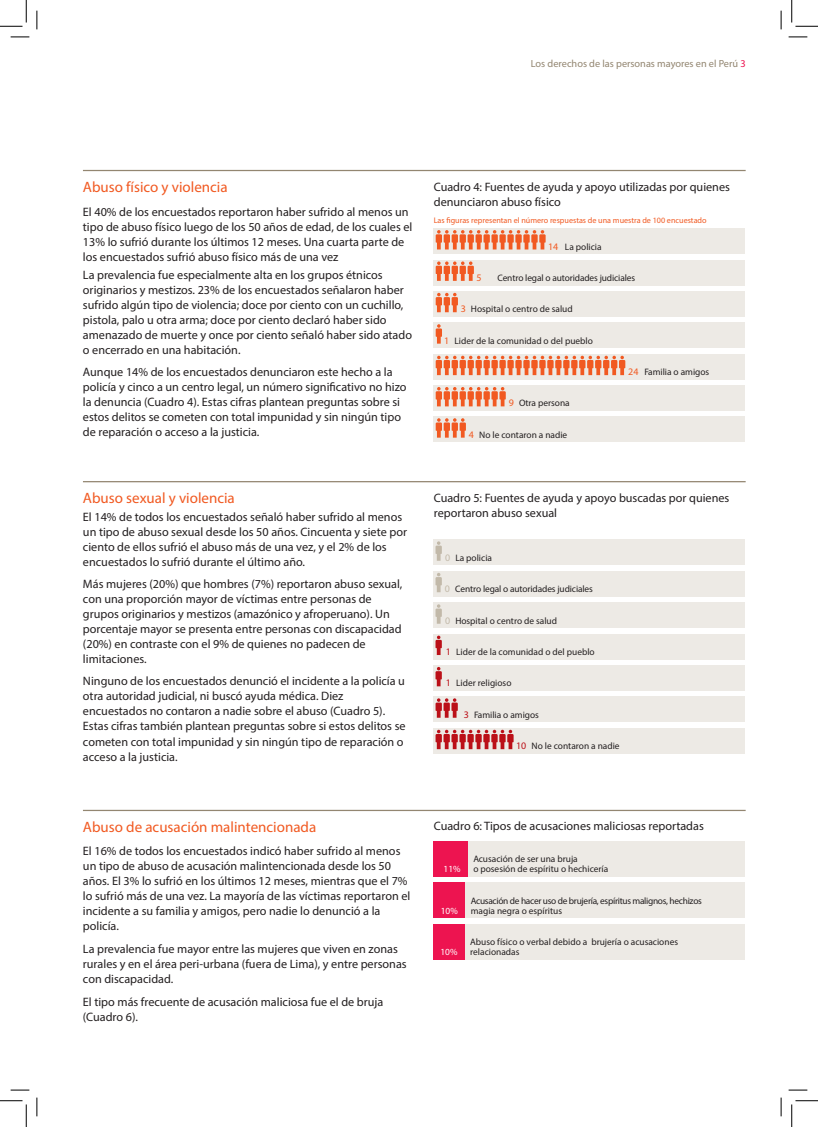
<style>
.page{position:relative;width:818px;height:1127px;background:#fff}
.page>*{position:absolute;margin:0;border:0;box-sizing:border-box;transform-origin:0 0}
._2a_Sub_heading_A__o{font:15px "Myriad Pro";color:#f15921}
._3a_Text{font:12.25px/15px "Myriad Pro";color:#231f20}
._2a_Sub_heading_A__o-2{font:12.25px/15px "Myriad Pro";color:#231f20}
._2b_Sub_heading_B__r{font:12.25px/15px "Myriad Pro";color:#231f20}
.t1{font:10.25px "Myriad Pro";color:#938671}
.t2{font:10px "Lexia X Bold";color:#f15921}
.t3{font:9.38px/10px "Lexia";color:#231f20}
.t4{font:9.38px/10px "Lexia";letter-spacing:-.03em;color:#231f20}
.t5{font:9.38px "Lexia X Bold";color:#fff}
._2b_Sub_heading_B__r-2{font:8.12px "Myriad Pro";color:#f15921}
.s1{color:#ed1450}
.s2{font-family:"Lexia X Bold";font-size:10px;color:#f15921}
.s3{font-family:"Lexia X Bold";font-size:10px;color:#c2b9a9}
.s4{font-family:"Lexia X Bold";font-size:10px;color:#bb1018}
</style>
<div class="page">
<hr style="left:83px;top:170px;width:663px;height:1px;background:#938671">
<hr style="left:83px;top:481px;width:663px;height:1px;background:#938671">
<hr style="left:83px;top:809px;width:663px;height:1px;background:#938671">
<div style="left:433px;top:228px;width:312px;height:26px;background:#edeae5"></div>
<div style="left:433px;top:259px;width:312px;height:26px;background:#edeae5"></div>
<div style="left:433px;top:291px;width:312px;height:26px;background:#edeae5"></div>
<div style="left:433px;top:322px;width:312px;height:26px;background:#edeae5"></div>
<div style="left:433px;top:353px;width:312px;height:26px;background:#edeae5"></div>
<div style="left:433px;top:385px;width:312px;height:26px;background:#edeae5"></div>
<div style="left:433px;top:416px;width:312px;height:26px;background:#edeae5"></div>
<svg style="left:436px;top:324px;width:6px;height:19px"></svg>
<svg style="left:436px;top:293px;width:22px;height:19px"></svg>
<svg style="left:436px;top:261px;width:38px;height:20px"></svg>
<svg style="left:436px;top:387px;width:70px;height:19px"></svg>
<svg style="left:436px;top:418px;width:30px;height:19px"></svg>
<svg style="left:436px;top:230px;width:110px;height:19px"></svg>
<svg style="left:436px;top:355px;width:189px;height:20px"></svg>
<div style="left:433px;top:696px;width:312px;height:26px;background:#edeae5"></div>
<div style="left:433px;top:539px;width:312px;height:26px;background:#edeae5"></div>
<div style="left:433px;top:570px;width:312px;height:26px;background:#edeae5"></div>
<div style="left:433px;top:602px;width:312px;height:26px;background:#edeae5"></div>
<div style="left:433px;top:633px;width:312px;height:26px;background:#edeae5"></div>
<div style="left:433px;top:665px;width:312px;height:25px;background:#edeae5"></div>
<div style="left:433px;top:727px;width:312px;height:26px;background:#edeae5"></div>
<svg style="left:435px;top:541px;width:7px;height:19px"></svg>
<svg style="left:435px;top:573px;width:7px;height:19px"></svg>
<svg style="left:435px;top:604px;width:7px;height:19px"></svg>
<svg style="left:435px;top:635px;width:7px;height:20px"></svg>
<svg style="left:435px;top:667px;width:7px;height:19px"></svg>
<svg style="left:435px;top:698px;width:23px;height:19px"></svg>
<svg style="left:435px;top:729px;width:79px;height:20px"></svg>
<div style="left:433px;top:840px;width:312px;height:36px;background:#edeae5"></div>
<div style="left:433px;top:840px;width:35px;height:36px;background:#ed1450"></div>
<div style="left:433px;top:882px;width:312px;height:35px;background:#edeae5"></div>
<div style="left:433px;top:882px;width:32px;height:35px;background:#ed1450"></div>
<div style="left:433px;top:924px;width:312px;height:35px;background:#edeae5"></div>
<div style="left:433px;top:924px;width:32px;height:35px;background:#ed1450"></div>
<svg style="left:11px;top:36px;width:18px;height:2px"></svg>
<svg style="left:788px;top:36px;width:19px;height:2px"></svg>
<svg style="left:11px;top:1089px;width:18px;height:1px"></svg>
<svg style="left:788px;top:1089px;width:19px;height:1px"></svg>
<svg style="left:36px;top:11px;width:2px;height:18px"></svg>
<svg style="left:36px;top:1097px;width:2px;height:18px"></svg>
<svg style="left:780px;top:11px;width:2px;height:18px"></svg>
<svg style="left:780px;top:1097px;width:2px;height:18px"></svg>
<svg style="left:0;top:0;width:27px;height:27px"></svg>
<svg style="left:0;top:1100px;width:27px;height:26px"></svg>
<svg style="left:791px;top:0;width:27px;height:27px"></svg>
<svg style="left:791px;top:1100px;width:27px;height:26px"></svg>
<p class="t1" style="left:531px;top:57px;width:216px">Los derechos de las personas mayores en el Perú <span class="s1">3</span></p>
<p class="_2a_Sub_heading_A__o" style="left:83px;top:177px;width:146px">Abuso físico y violencia</p>
<p class="_2a_Sub_heading_A__o-2" style="left:83px;top:204px;width:331px">El 40% de los encuestados reportaron haber sufrido al menos un tipo de abuso físico luego de los 50 años de edad, de los cuales el 13% lo sufrió durante los últimos 12 meses. Una cuarta parte de los encuestados sufrió abuso físico más de una vez</p>
<p class="_3a_Text" style="left:83px;top:267px;width:331px">La prevalencia fue especialmente alta en los grupos étnicos originarios y mestizos. 23% de los encuestados señalaron haber sufrido algún tipo de violencia; doce por ciento con un cuchillo, pistola, palo u otra arma; doce por ciento declaró haber sido amenazado de muerte y once por ciento señaló haber sido atado o encerrado en una habitación.</p>
<p class="_3a_Text" style="left:83px;top:364px;width:325px">Aunque 14% de los encuestados denunciaron este hecho a la policía y cinco a un centro legal, un número significativo no hizo la denuncia (Cuadro 4). Estas cifras plantean preguntas sobre si estos delitos se cometen con total impunidad y sin ningún tipo de reparación o acceso a la justicia.</p>
<p class="_2a_Sub_heading_A__o" style="left:83px;top:488px;width:153px">Abuso sexual y violencia</p>
<p class="_3a_Text" style="left:83px;top:509px;width:326px">El 14% de todos los encuestados señaló haber sufrido al menos un tipo de abuso sexual desde los 50 años. Cincuenta y siete por ciento de ellos sufrió el abuso más de una vez, y el 2% de los encuestados lo sufrió durante el último año.</p>
<p class="_3a_Text" style="left:83px;top:576px;width:321px">Más mujeres (20%) que hombres (7%) reportaron abuso sexual, con una proporción mayor de víctimas entre personas de grupos originarios y mestizos (amazónico y afroperuano). Un porcentaje mayor se presenta entre personas con discapacidad (20%) en contraste con el 9% de quienes no padecen de limitaciones.</p>
<p class="_3a_Text" style="left:83px;top:673px;width:324px">Ninguno de los encuestados denunció el incidente a la policía u otra autoridad judicial, ni buscó ayuda médica. Diez encuestados no contaron a nadie sobre el abuso (Cuadro 5).<br>Estas cifras también plantean preguntas sobre si estos delitos se cometen con total impunidad y sin ningún tipo de reparación o acceso a la justicia.</p>
<p class="_2b_Sub_heading_B__r" style="left:434px;top:179px;width:298px">Cuadro 4: Fuentes de ayuda y apoyo utilizadas por quienes denunciaron abuso físico</p>
<p class="_2b_Sub_heading_B__r-2" style="left:434px;top:215px;width:274px">Las figuras representan el número respuestas de una muestra de 100 encuestado</p>
<p class="t3" style="left:548px;top:241px;width:55px"><span class="s2">14</span> La policia</p>
<p class="t2" style="left:477px;top:271px;width:7px">5</p>
<p class="t3" style="left:497px;top:272px;width:139px">Centro legal o autoridades judiciales</p>
<p class="t3" style="left:461px;top:304px;width:113px"><span class="s2">3</span> Hospital o centro de salud</p>
<p class="t3" style="left:444px;top:335px;width:150px"><span class="s2">1</span> Lider de la comunidad o del pueblo</p>
<p class="t3" style="left:628px;top:367px;width:83px"><span class="s2">24</span> Familia o amigos</p>
<p class="t3" style="left:509px;top:398px;width:63px"><span class="s2">9</span> Otra persona</p>
<p class="t3" style="left:469px;top:429px;width:100px"><span class="s2">4</span> No le contaron a nadie</p>
<p class="_2b_Sub_heading_B__r" style="left:434px;top:490px;width:297px">Cuadro 5: Fuentes de ayuda y apoyo buscadas por quienes reportaron abuso sexual</p>
<p class="t3" style="left:445px;top:552px;width:48px"><span class="s3">0</span> La policia</p>
<p class="t3" style="left:445px;top:583px;width:150px"><span class="s3">0</span> Centro legal o autoridades judiciales</p>
<p class="t3" style="left:445px;top:615px;width:113px"><span class="s3">0</span> Hospital o centro de salud</p>
<p class="t3" style="left:446px;top:646px;width:150px"><span class="s4">1</span> Lider de la comunidad o del pueblo</p>
<p class="t3" style="left:446px;top:678px;width:67px"><span class="s4">1</span> Lider religioso</p>
<p class="t3" style="left:464px;top:709px;width:77px"><span class="s4">3</span> Familia o amigos</p>
<p class="t3" style="left:516px;top:740px;width:105px"><span class="s4">10</span> No le contaron a nadie</p>
<p class="_2a_Sub_heading_A__o" style="left:83px;top:817px;width:235px">Abuso de acusación malintencionada</p>
<p class="_2a_Sub_heading_A__o-2" style="left:83px;top:842px;width:329px">El 16% de todos los encuestados indicó haber sufrido al menos un tipo de abuso de acusación malintencionada desde los 50 años. El 3% lo sufrió en los últimos 12 meses, mientras que el 7% lo sufrió más de una vez. La mayoría de las víctimas reportaron el incidente a su familia y amigos, pero nadie lo denunció a la policía.</p>
<p class="_2a_Sub_heading_A__o-2" style="left:83px;top:940px;width:325px">La prevalencia fue mayor entre las mujeres que viven en zonas rurales y en el área peri-urbana (fuera de Lima), y entre personas con discapacidad.</p>
<p class="_2a_Sub_heading_A__o-2" style="left:83px;top:993px;width:302px">El tipo más frecuente de acusación maliciosa fue el de bruja (Cuadro 6).</p>
<p class="_2b_Sub_heading_B__r" style="left:434px;top:818px;width:272px">Cuadro 6: Tipos de acusaciones maliciosas reportadas</p>
<p class="t5" style="left:444px;top:862px;width:19px">11%</p>
<p class="t5" style="left:441px;top:904px;width:19px">10%</p>
<p class="t5" style="left:440px;top:946px;width:19px">10%</p>
<p class="t3" style="left:473px;top:853px;width:136px">Acusación de ser una bruja<br>o posesión de espíritu o hechicería</p>
<p class="t4" style="left:471px;top:895px;width:233px">Acusación de hacer uso de brujería, espíritus malignos, hechizos magia negra o espíritus</p>
<p class="t3" style="left:470px;top:936px;width:209px">Abuso físico o verbal debido a brujería o acusaciones relacionadas</p>
</div>
